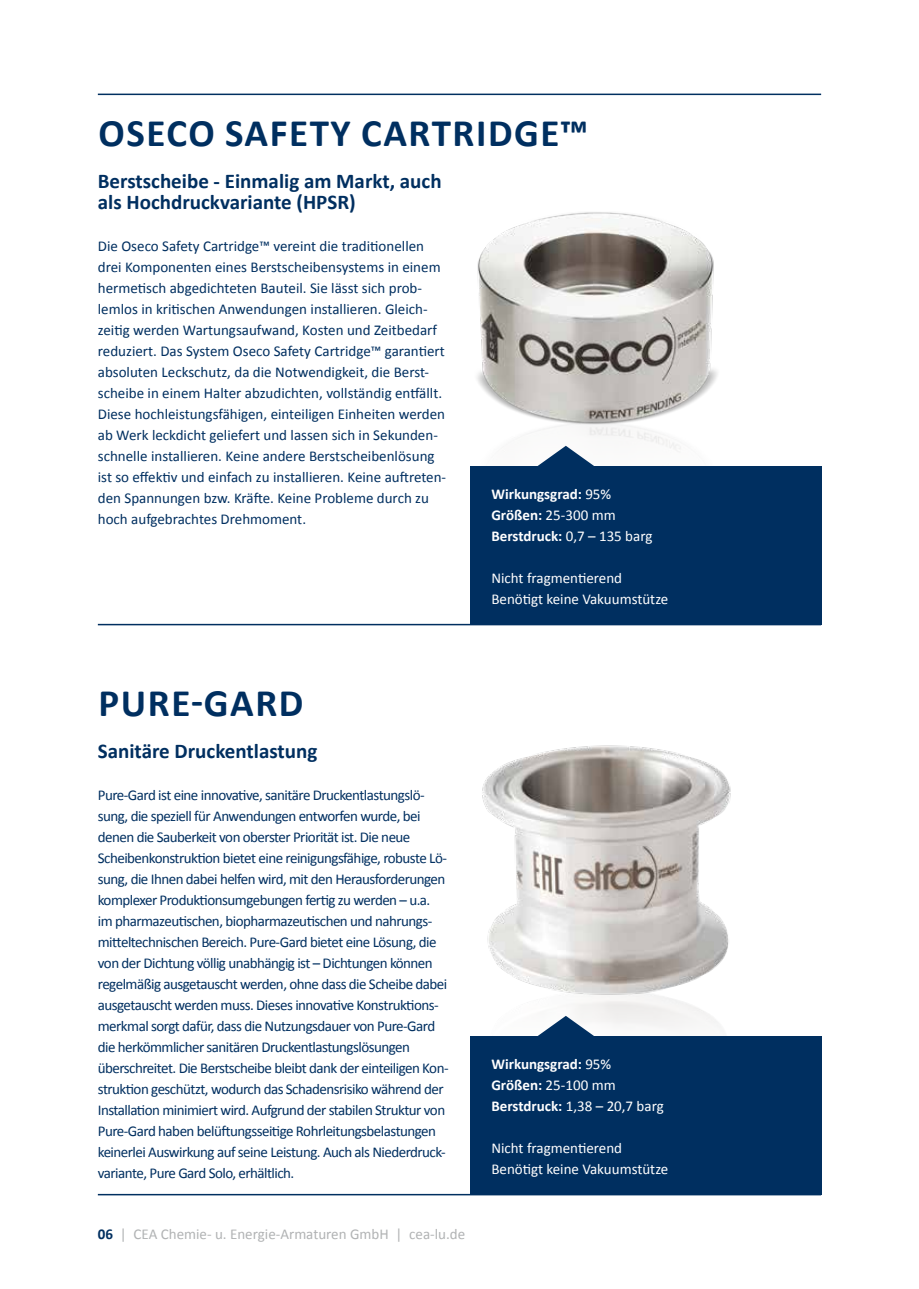
<style>
.page{position:relative;width:919px;height:1289px;background:#fff}
.page>*{position:absolute;margin:0;border:0;box-sizing:border-box;transform-origin:0 0}
.t1{font:700 39px "Calibri";letter-spacing:.04em;color:#002f60}
.t2{font:700 21px/21px "Calibri";color:#002f60}
.t3{font:15px/21px "Calibri";letter-spacing:-.035em;color:#002f60}
.t4{font:15px/21px "Calibri";color:#002f60}
.t5{font:700 15px/21px "Calibri";color:#fff}
.t6{font:15px/21px "Calibri";color:#fff}
.t7{font:15px "Calibri";color:#b1b3b4}
.s1{font-weight:400}
.s2{font-weight:700;color:#002f60}
</style>
<div class="page">
<img style="left:477px;top:212px;width:241px;height:237px">
<img style="left:482px;top:745px;width:249px;height:268px">
<div style="left:470px;top:466px;width:351px;height:159px;background:#002f60"></div>
<svg style="left:534px;top:446px;width:63px;height:20px"></svg>
<div style="left:470px;top:1036px;width:351px;height:159px;background:#002f60"></div>
<svg style="left:534px;top:1015px;width:63px;height:21px"></svg>
<hr style="left:98px;top:94px;width:723px;height:1px;background:#002f60">
<hr style="left:98px;top:624px;width:723px;height:1px;background:#002f60">
<hr style="left:98px;top:1193px;width:723px;height:2px;background:#002f60">
<h1 class="t1" style="left:99px;top:106px;width:491px">OSECO SAFETY CARTRIDGE™</h1>
<h2 class="t2" style="left:98px;top:170px;width:345px">Berstscheibe - Einmalig am Markt, auch als Hochdruckvariante (HPSR)</h2>
<p class="t4" style="left:98px;top:235px;width:350px">Die Oseco Safety Cartridge™ vereint die traditionellen drei Komponenten eines Berstscheibensystems in einem hermetisch abgedichteten Bauteil. Sie lässt sich prob&shy;lemlos in kritischen Anwendungen installieren. Gleich&shy;zeitig werden Wartungsaufwand, Kosten und Zeitbedarf reduziert. Das System Oseco Safety Cartridge™ garantiert absoluten Leckschutz, da die Notwendigkeit, die Berst&shy;scheibe in einem Halter abzudichten, vollständig entfällt.<br>Diese hochleistungsfähigen, einteiligen Einheiten werden ab Werk leckdicht geliefert und lassen sich in Sekunden&shy;schnelle installieren. Keine andere Berstscheibenlösung ist so effektiv und einfach zu installieren. Keine auftreten&shy;den Spannungen bzw. Kräfte. Keine Probleme durch zu hoch aufgebrachtes Drehmoment.</p>
<p class="t5" style="left:491px;top:483px;width:162px">Wirkungsgrad: <span class="s1">95%<br></span>Größen: <span class="s1">25-300 mm<br></span>Berstdruck: <span class="s1">0,7 – 135 barg</span></p>
<p class="t6" style="left:491px;top:567px;width:178px">Nicht fragmentierend<br>Benötigt keine Vakuumstütze</p>
<h1 class="t1" style="left:99px;top:675px;width:206px">PURE-GARD</h1>
<h2 class="t2" style="left:98px;top:739px;width:221px">Sanitäre Druckentlastung</h2>
<p class="t3" style="left:98px;top:784px;width:352px">Pure-Gard ist eine innovative, sanitäre Druckentlastungslö&shy;sung, die speziell für Anwendungen entworfen wurde, bei denen die Sauberkeit von oberster Priorität ist. Die neue Scheibenkonstruktion bietet eine reinigungsfähige, robuste Lö&shy;sung, die Ihnen dabei helfen wird, mit den Herausforderungen komplexer Produktionsumgebungen fertig zu werden – u.a. im pharmazeutischen, biopharmazeutischen und nahrungs&shy;mitteltechnischen Bereich. Pure-Gard bietet eine Lösung, die von der Dichtung völlig unabhängig ist – Dichtungen können regelmäßig ausgetauscht werden, ohne dass die Scheibe dabei ausgetauscht werden muss. Dieses innovative Konstruktions&shy;merkmal sorgt dafür, dass die Nutzungsdauer von Pure-Gard die herkömmlicher sanitären Druckentlastungslösungen überschreitet. Die Berstscheibe bleibt dank der einteiligen Kon&shy;struktion geschützt, wodurch das Schadensrisiko während der Installation minimiert wird. Aufgrund der stabilen Struktur von Pure-Gard haben belüftungsseitige Rohrleitungsbelastungen keinerlei Auswirkung auf seine Leistung. Auch als Niederdruck&shy;variante, Pure Gard Solo, erhältlich.</p>
<p class="t7" style="left:98px;top:1223px;width:369px"><span class="s2">06</span> | CEA Chemie- u. Energie-Armaturen GmbH | cea-lu.de</p>
<p class="t5" style="left:491px;top:1053px;width:174px">Wirkungsgrad: <span class="s1">95%<br></span>Größen: <span class="s1">25-100 mm<br></span>Berstdruck: <span class="s1">1,38 – 20,7 barg</span></p>
<p class="t6" style="left:491px;top:1137px;width:178px">Nicht fragmentierend<br>Benötigt keine Vakuumstütze</p>
</div>
